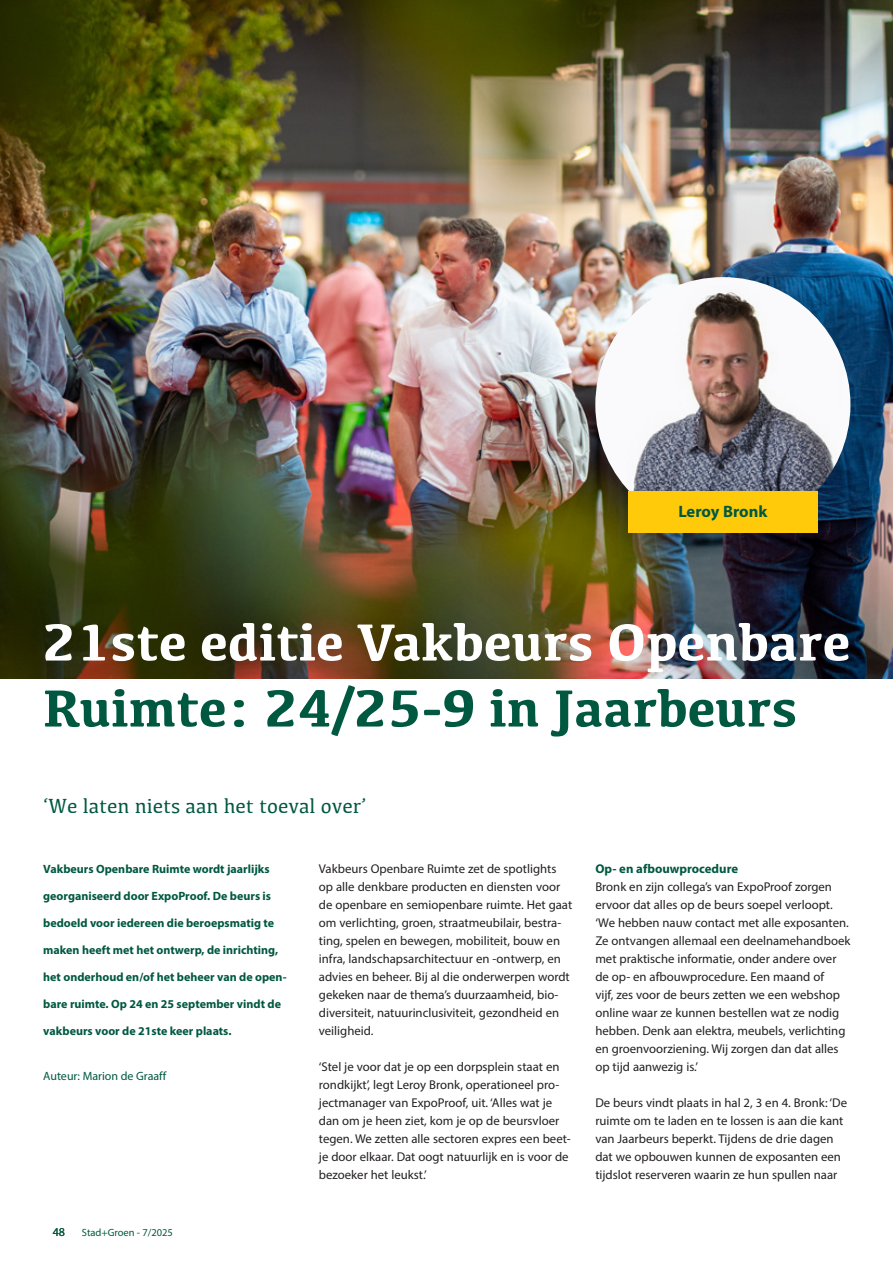
<style>
.page{position:relative;width:893px;height:1263px;background:#fff}
.page>*{position:absolute;margin:0;border:0;box-sizing:border-box;transform-origin:0 0}
.t1{font:700 54px "Kefa";color:#fff}
.t2{font:700 54px "Kefa";color:#005840}
.t3{font:21px "Kefa";color:#005840}
.t4{font:700 16.5px "Myriad Pro";letter-spacing:-.005em;color:#005840}
.t5{font:12.75px/18px "Myriad Pro";color:#231f20}
.t6{font:700 12.75px "Myriad Pro";color:#005840}
.t7{font:700 12px "Myriad Pro";color:#005840}
.t8{font:12px "Myriad Pro";color:#005840}
.t9{font:10.5px "Myriad Pro";color:#005840}
</style>
<div class="page">
<img style="left:0;top:0;width:893px;height:678px">
<img style="left:595px;top:277px;width:255px;height:220px">
<div style="left:628px;top:492px;width:189px;height:41px;background:#feca0a"></div>
<p class="t4" style="left:678px;top:500px;width:91px">Leroy Bronk</p>
<h1 class="t1" style="left:43px;top:606px;width:809px">21ste editie Vakbeurs Openbare</h1>
<h1 class="t2" style="left:43px;top:672px;width:756px">Ruimte: 24/25-9 in Jaarbeurs</h1>
<h2 class="t3" style="left:43px;top:792px;width:325px">‘We laten niets aan het toeval over’</h2>
<p class="t7" style="left:43px;top:861px;width:228px">Vakbeurs Openbare Ruimte wordt jaarlijks</p>
<p class="t7" style="left:43px;top:888px;width:229px">georganiseerd door ExpoProof. De beurs is</p>
<p class="t7" style="left:43px;top:915px;width:232px">bedoeld voor iedereen die beroepsmatig te</p>
<p class="t7" style="left:43px;top:942px;width:236px">maken heeft met het ontwerp, de inrichting,</p>
<p class="t7" style="left:43px;top:969px;width:245px">het onderhoud en/of het beheer van de open-</p>
<p class="t7" style="left:43px;top:996px;width:239px">bare ruimte. Op 24 en 25 september vindt de</p>
<p class="t7" style="left:43px;top:1023px;width:190px">vakbeurs voor de 21ste keer plaats.</p>
<p class="t8" style="left:43px;top:1069px;width:124px">Auteur: Marion de Graaff</p>
<p class="t8" style="left:53px;top:1224px;width:14px">48</p>
<p class="t9" style="left:82px;top:1226px;width:93px">Stad+Groen - 7/2025</p>
<p class="t5" style="left:319px;top:860px;width:255px">Vakbeurs Openbare Ruimte zet de spotlights op alle denkbare producten en diensten voor de openbare en semiopenbare ruimte. Het gaat om verlichting, groen, straatmeubilair, bestra&shy;ting, spelen en bewegen, mobiliteit, bouw en infra, landschapsarchitectuur en -ontwerp, en advies en beheer. Bij al die onderwerpen wordt gekeken naar de thema’s duurzaamheid, bio&shy;diversiteit, natuurinclusiviteit, gezondheid en veiligheid.</p>
<p class="t5" style="left:319px;top:1058px;width:253px">‘Stel je voor dat je op een dorpsplein staat en rondkijkt’, legt Leroy Bronk, operationeel pro&shy;jectmanager van ExpoProof, uit. ‘Alles wat je dan om je heen ziet, kom je op de beursvloer tegen. We zetten alle sectoren expres een beet&shy;je door elkaar. Dat oogt natuurlijk en is voor de bezoeker het leukst.’</p>
<p class="t6" style="left:595px;top:860px;width:144px">Op- en afbouwprocedure</p>
<p class="t5" style="left:595px;top:878px;width:257px">Bronk en zijn collega’s van ExpoProof zorgen ervoor dat alles op de beurs soepel verloopt. ‘We hebben nauw contact met alle exposanten.<br>Ze ontvangen allemaal een deelnamehandboek met praktische informatie, onder andere over de op- en afbouwprocedure. Een maand of<br>vijf, zes voor de beurs zetten we een webshop online waar ze kunnen bestellen wat ze nodig hebben. Denk aan elektra, meubels, verlichting en groenvoorziening. Wij zorgen dan dat alles op tijd aanwezig is.’</p>
<p class="t5" style="left:595px;top:1094px;width:253px">De beurs vindt plaats in hal 2, 3 en 4. Bronk: ‘De ruimte om te laden en te lossen is aan die kant van Jaarbeurs beperkt. Tijdens de drie dagen dat we opbouwen kunnen de exposanten een tijdslot reserveren waarin ze hun spullen naar</p>
</div>
